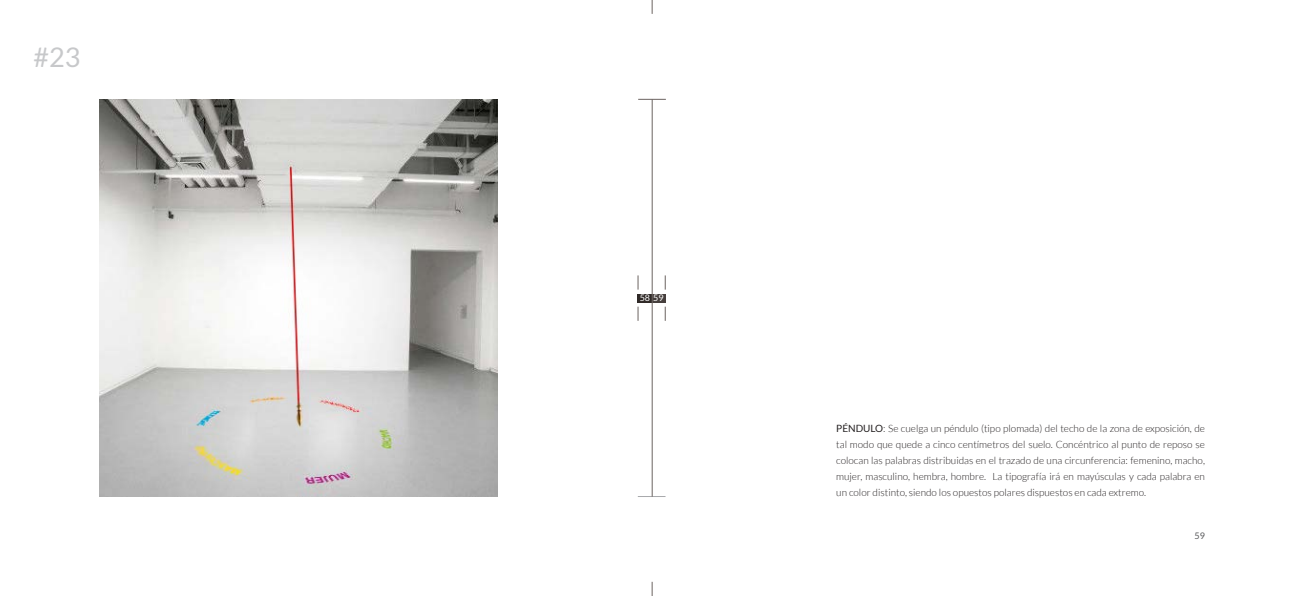
<style>
.page{position:relative;width:1304px;height:596px;background:#fff}
.page>*{position:absolute;margin:0;border:0;box-sizing:border-box;transform-origin:0 0}
.Nº{font:27px "Lato";color:#c7c8ca}
.Cuerpo{font:300 10px/16px "Lato";color:#231f20;text-align:justify}
.t1{font:9px "Lato";color:#fff}
.t2{font:9px "Lato";color:#57585a}
.s1{font-weight:400}
</style>
<div class="page">
<svg style="left:638px;top:99px;width:28px;height:1px"></svg>
<svg style="left:638px;top:496px;width:27px;height:1px"></svg>
<div style="left:651px;top:294px;width:14px;height:8px;background:#463f3d"></div>
<div style="left:638px;top:294px;width:14px;height:8px;background:#302a28"></div>
<hr style="left:652px;top:99px;width:1px;height:397px;background:#6b6360">
<svg style="left:638px;top:275px;width:1px;height:14px"></svg>
<svg style="left:665px;top:275px;width:1px;height:14px"></svg>
<svg style="left:665px;top:306px;width:1px;height:14px"></svg>
<svg style="left:638px;top:306px;width:1px;height:14px"></svg>
<svg style="left:652px;top:0;width:1px;height:14px"></svg>
<svg style="left:652px;top:581px;width:1px;height:14px"></svg>
<img style="left:99px;top:99px;width:398px;height:397px">
<p class="Nº" style="left:34px;top:42px;width:48px">#23</p>
<p class="t1" style="left:640px;top:293px;width:25px">58 59</p>
<p class="Cuerpo" style="left:836px;top:420px;width:370px"><span class="s1">PÉNDULO</span>: Se cuelga un péndulo (tipo plomada) del techo de la zona de exposición, de tal modo que quede a cinco centímetros del suelo. Concéntrico al punto de reposo se colocan las palabras distribuidas en el trazado de una circunferencia: femenino, macho, mujer, masculino, hembra, hombre. La tipografía irá en mayúsculas y cada palabra en un color distinto, siendo los opuestos polares dispuestos en cada extremo.</p>
<p class="t2" style="left:1195px;top:530px;width:12px">59</p>
</div>
